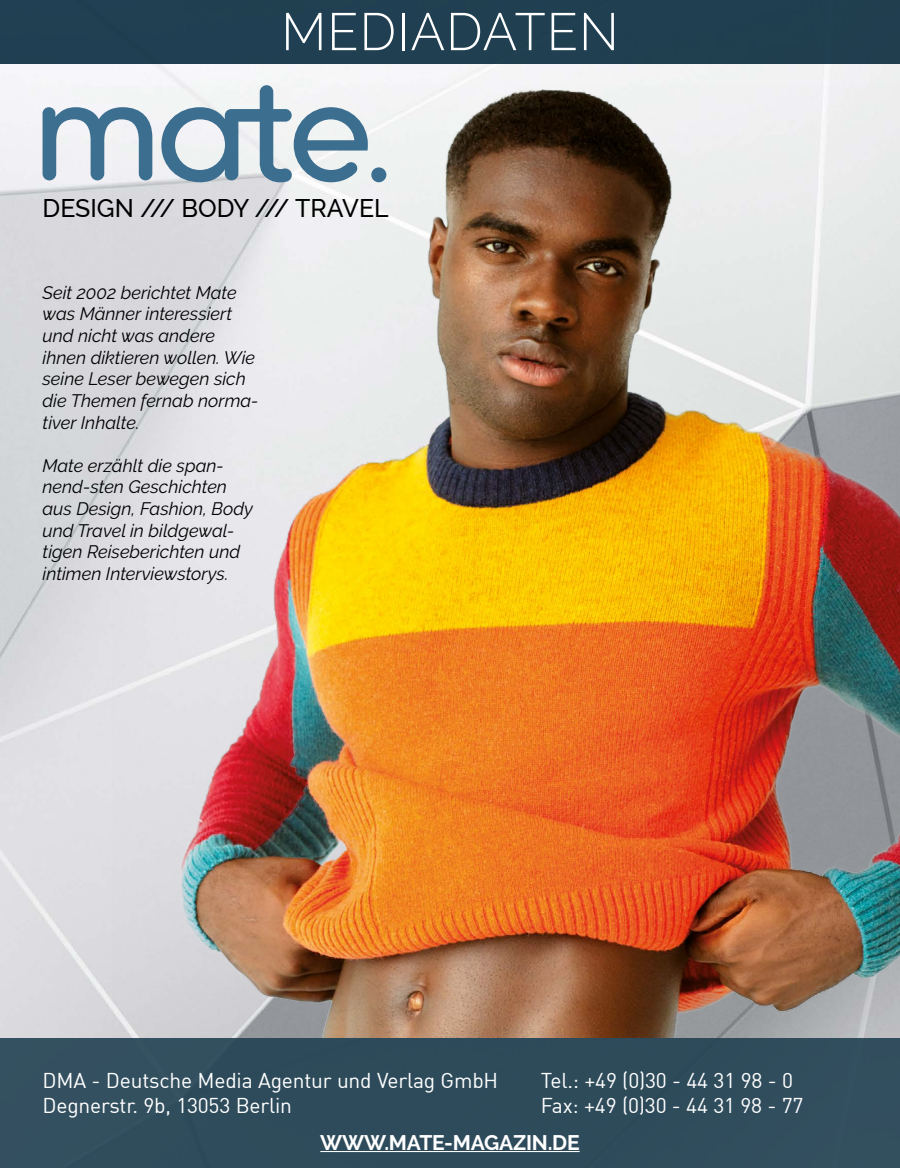
<style>
.page{position:relative;width:900px;height:1168px;background:#fff}
.page>*{position:absolute;margin:0;border:0;box-sizing:border-box;transform-origin:0 0}
.t1{font:300 52.5px "Raleway";letter-spacing:.02em;color:#fff}
.t2{font:500 25.65px "Raleway";color:#000}
.t3{font:21px/25.2px "DIN";letter-spacing:-.01em;color:#fff}
.t4{font:700 21px "Raleway";letter-spacing:-.01em;color:#fff}
.t5{font:italic 18px/21.6px "Raleway";color:#000}
</style>
<div class="page">
<img style="left:0;top:64px;width:899px;height:973px">
<svg style="left:43px;top:85px;width:70px;height:97px"></svg>
<div style="left:0;top:0;width:899px;height:64px;background:#224253"></div>
<img style="left:113px;top:85px;width:786px;height:952px">
<div style="left:0;top:1037px;width:899px;height:130px;background:#2f4c5b"></div>
<hr style="left:320px;top:1150px;width:259px;height:1px;background:#fff">
<h1 class="t1" style="left:281px;top:1px;width:339px">MEDIADATEN</h1>
<h2 class="t2" style="left:43px;top:193px;width:348px">DESIGN /// BODY /// TRAVEL</h2>
<p class="t5" style="left:43px;top:281px;width:217px">Seit 2002 berichtet Mate was Männer interessiert und nicht was andere ihnen diktieren wollen. Wie seine Leser bewegen sich die Themen fernab norma&shy;tiver Inhalte.</p>
<p class="t5" style="left:43px;top:454px;width:212px">Mate erzählt die span&shy;nend-sten Geschichten aus Design, Fashion, Body und Travel in bildgewal&shy;tigen Reiseberichten und intimen Interviewstorys.</p>
<p class="t3" style="left:43px;top:1066px;width:457px">DMA - Deutsche Media Agentur und Verlag GmbH<br>Degnerstr. 9b, 13053 Berlin</p>
<p class="t3" style="left:540px;top:1066px;width:264px">Tel.: +49 (0)30 - 44 31 98 - 0<br>Fax: +49 (0)30 - 44 31 98 - 77</p>
<p class="t4" style="left:320px;top:1130px;width:261px">WWW.MATE-MAGAZIN.DE</p>
</div>
